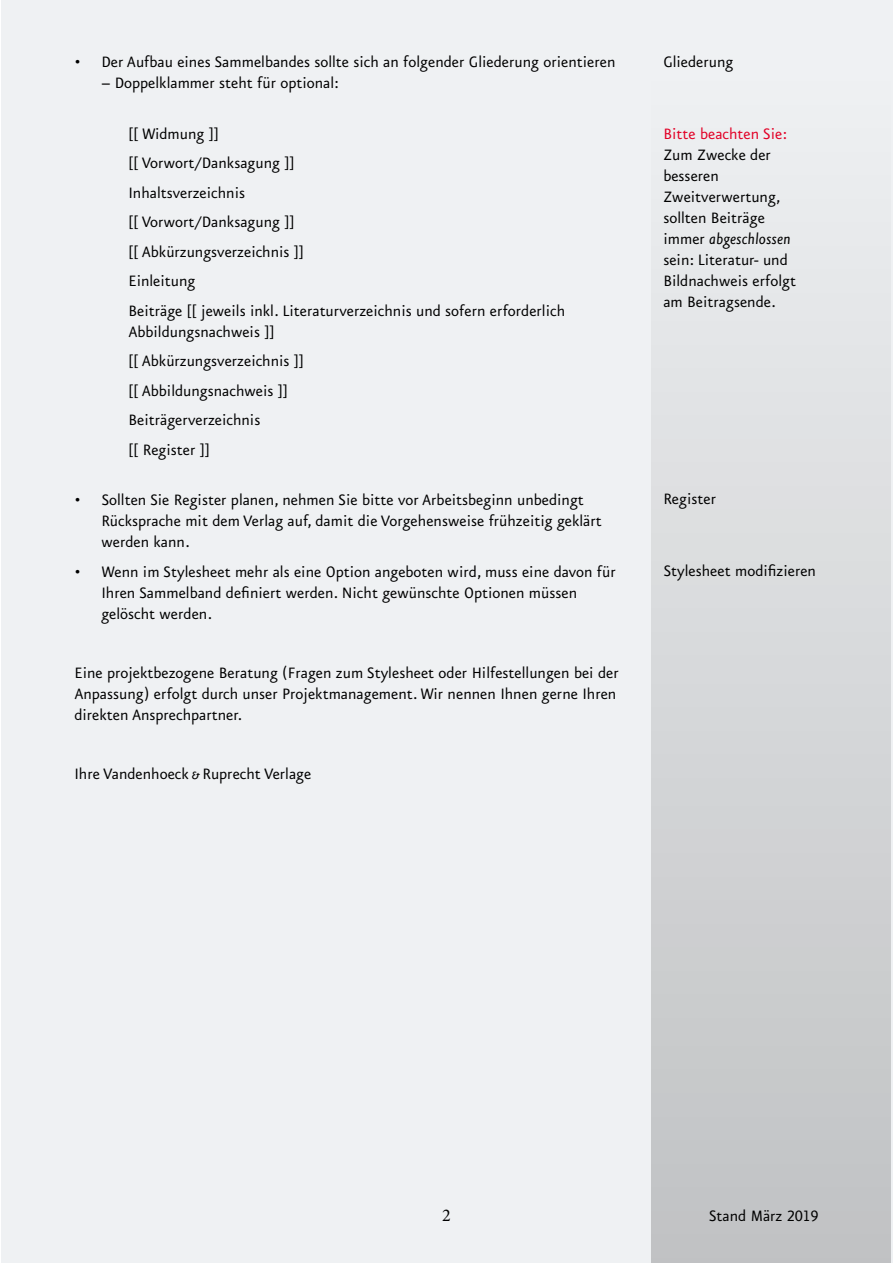
<style>
.page{position:relative;width:893px;height:1263px;background:#fff}
.page>*{position:absolute;margin:0;border:0;box-sizing:border-box;transform-origin:0 0}
.t1{font:18px/21px "VR Eureka Sans";color:#000}
.t2{font:18px "VR Eureka Sans";color:#e20026}
.t3{font:18px "Minion Pro";color:#000}
.s1{font-style:italic}
</style>
<div class="page">
<div style="left:1px;top:0;width:891px;height:1262px;background:#eff1f3"></div>
<div style="left:651px;top:0;width:240px;height:1262px;background:linear-gradient(to bottom,#f1f3f5,#c0c2c3)"></div>
<p class="t1" style="left:74px;top:52px;width:543px">• Der Aufbau eines Sammelbandes sollte sich an folgender Gliederung orientieren</p>
<p class="t1" style="left:101px;top:73px;width:239px">– Doppelklammer steht für optional:</p>
<p class="t1" style="left:128px;top:119px;width:438px;line-height:29.5px">[[ Widmung ]]<br>[[ Vorwort/Danksagung ]]<br>Inhaltsverzeichnis<br>[[ Vorwort/Danksagung ]]<br>[[ Abkürzungsverzeichnis ]]<br>Einleitung<br>Beiträge [[ jeweils inkl. Literaturverzeichnis und sofern erforderlich</p>
<p class="t1" style="left:128px;top:317px;width:177px;line-height:29.5px">Abbildungsnachweis ]]<br>[[ Abkürzungsverzeichnis ]] [[ Abbildungsnachweis ]]<br>Beiträgerverzeichnis<br>[[ Register ]]</p>
<p class="t1" style="left:101px;top:490px;width:502px;text-indent:-27px">• Sollten Sie Register planen, nehmen Sie bitte vor Arbeitsbeginn unbedingt<br>Rücksprache mit dem Verlag auf, damit die Vorgehensweise frühzeitig geklärt werden kann.</p>
<p class="t1" style="left:101px;top:562px;width:516px;text-indent:-27px">• Wenn im Stylesheet mehr als eine Option angeboten wird, muss eine davon für<br>Ihren Sammelband definiert werden. Nicht gewünschte Optionen müssen gelöscht werden.</p>
<p class="t1" style="left:74px;top:663px;width:546px">Eine projektbezogene Beratung (Fragen zum Stylesheet oder Hilfestellungen bei der<br>Anpassung) erfolgt durch unser Projektmanagement. Wir nennen Ihnen gerne Ihren direkten Ansprechpartner.</p>
<p class="t1" style="left:74px;top:764px;width:238px">Ihre Vandenhoeck &amp; Ruprecht Verlage</p>
<p class="t1" style="left:663px;top:52px;width:72px">Gliederung</p>
<p class="t2" style="left:663px;top:124px;width:125px">Bitte beachten Sie:</p>
<p class="t1" style="left:663px;top:145px;width:134px">Zum Zwecke der besseren<br>Zweitverwertung, sollten Beiträge immer <span class="s1">abgeschlossen </span>sein: Literatur- und<br>Bildnachweis erfolgt am Beitragsende.</p>
<p class="t1" style="left:663px;top:489px;width:54px">Register</p>
<p class="t1" style="left:663px;top:561px;width:154px">Stylesheet modifizieren</p>
<p class="t3" style="left:442px;top:1203px;width:10px">2</p>
<p class="t1" style="left:709px;top:1205px;width:111px">Stand März 2019</p>
</div>
